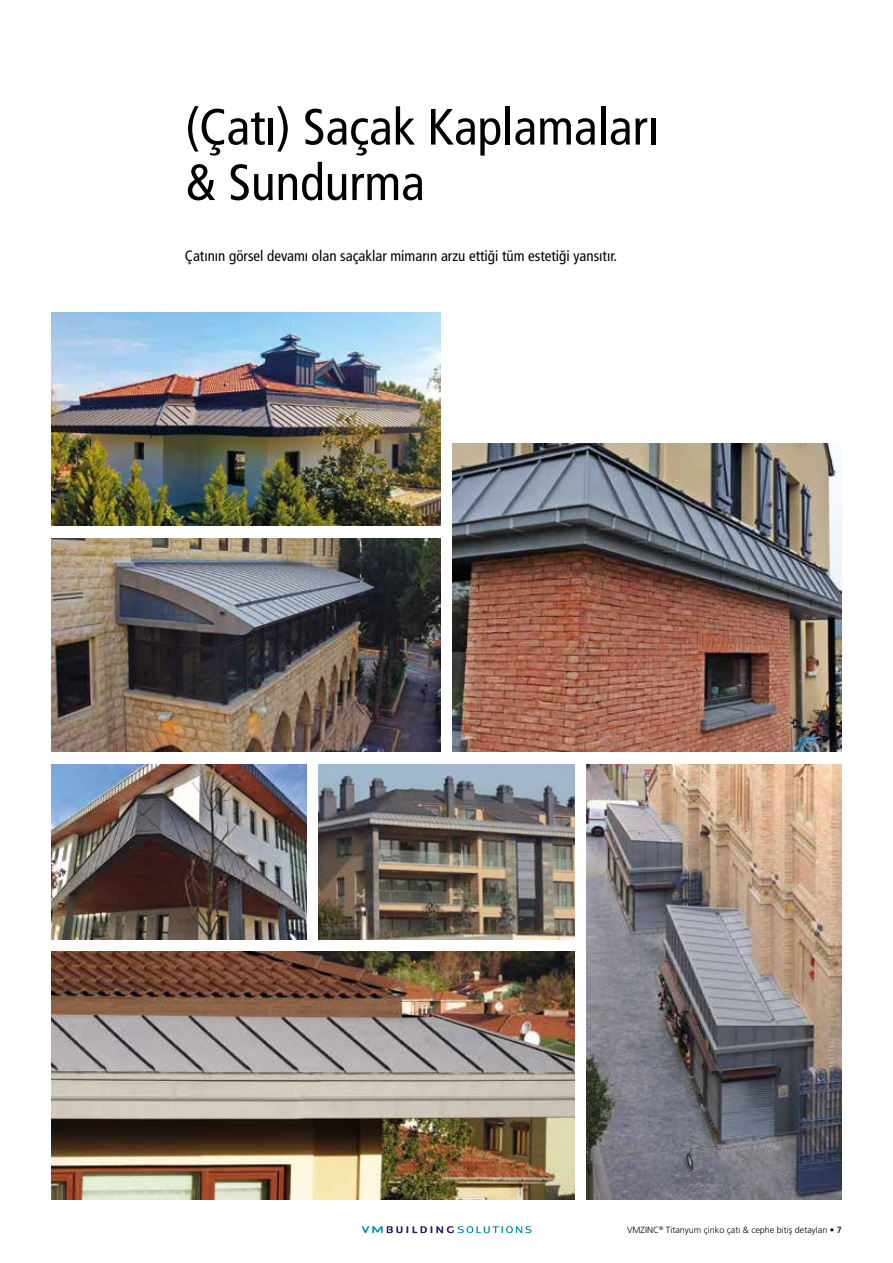
<style>
.page{position:relative;width:893px;height:1263px;background:#fff}
.page>*{position:absolute;margin:0;border:0;box-sizing:border-box;transform-origin:0 0}
.t1{font:condensed 51px/55.5px "Frutiger LT Pro";color:#000}
.t2{font:condensed 15px "Frutiger LT Pro";color:#000}
.t3{font:300 9px "Frutiger LT Pro";color:#000}
.s1{font-weight:700}
.s2{font-weight:700;color:#311c67}
</style>
<div class="page">
<svg style="left:361px;top:1226px;width:171px;height:7px"></svg>
<img style="left:51px;top:764px;width:255px;height:175px">
<img style="left:51px;top:952px;width:523px;height:247px">
<img style="left:587px;top:764px;width:255px;height:435px">
<img style="left:319px;top:764px;width:255px;height:175px">
<img style="left:453px;top:443px;width:389px;height:308px">
<img style="left:51px;top:313px;width:389px;height:212px">
<img style="left:51px;top:538px;width:389px;height:213px">
<h1 class="t1" style="left:185px;top:99px;width:475px">(Çatı) Saçak Kaplamaları &amp; Sundurma</h1>
<p class="t2" style="left:185px;top:247px;width:433px">Çatının görsel devamı olan saçaklar mimarın arzu ettiği tüm estetiği yansıtır.</p>
<p class="t3" style="left:627px;top:1225px;width:216px">VMZINC<sup>®</sup> Titanyum çinko çatı &amp; cephe bitiş detayları <span class="s1">•</span> <span class="s2">7</span></p>
</div>
